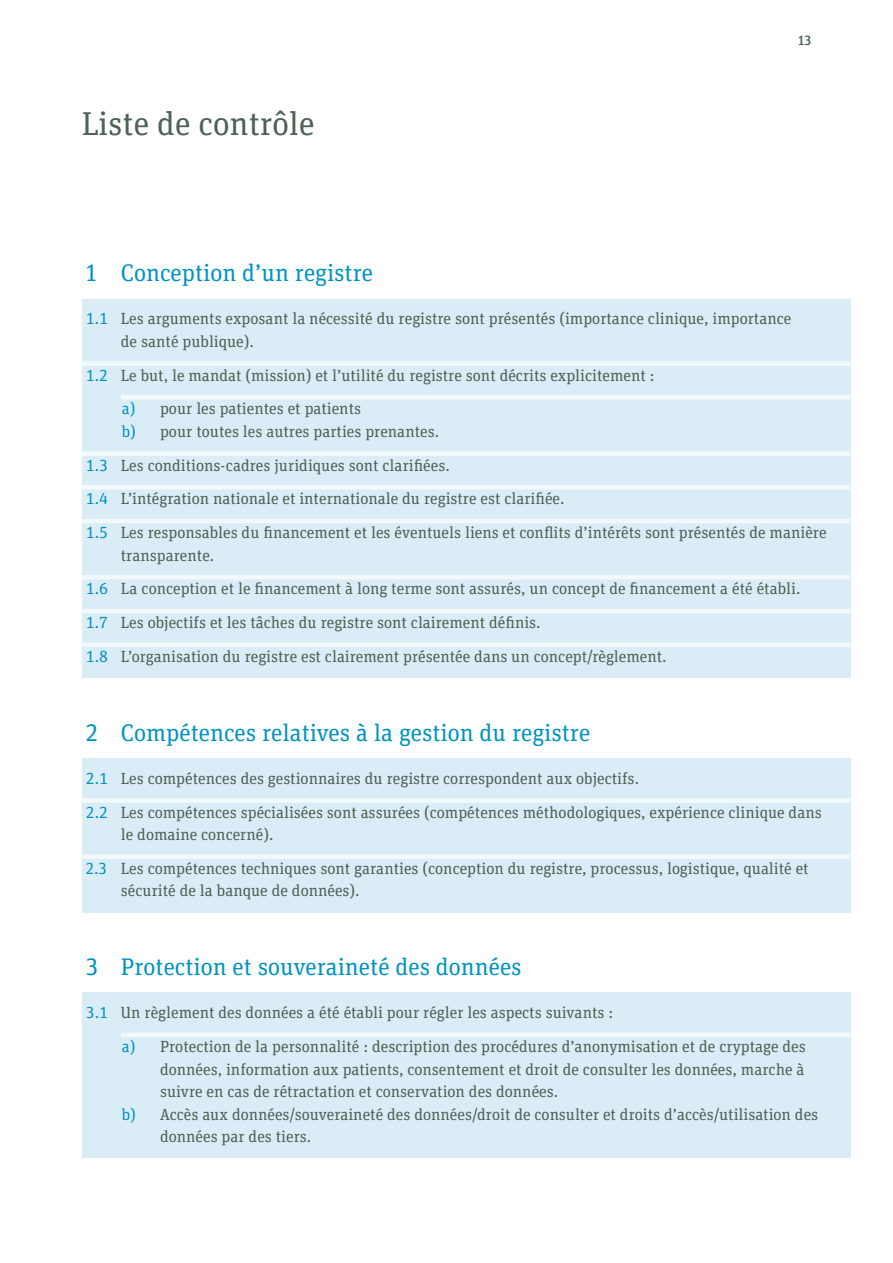
<style>
.page{position:relative;width:893px;height:1263px;background:#fff}
.page>*{position:absolute;margin:0;border:0;box-sizing:border-box;transform-origin:0 0}
.t1{font:33px "Unit Slab OT";color:#4b6254}
.t2{font:24px "Unit Slab OT";color:#0093c1}
.t3{font:16.2px/33.8px "Unit Slab OT";color:#4b6254}
.t4{font:500 13.5px "Unit Slab OT";color:#4b6254}
.s1{color:#0093c1}
</style>
<div class="page">
<div style="left:82px;top:299px;width:768px;height:72px;background:#daecf6"></div>
<div style="left:82px;top:352px;width:768px;height:45px;background:#daecf6"></div>
<div style="left:82px;top:361px;width:768px;height:5px;background:#f2f9fc"></div>
<div style="left:82px;top:386px;width:768px;height:44px;background:#daecf6"></div>
<hr style="left:121px;top:395px;width:729px;height:4px;background:#f2f9fc">
<div style="left:82px;top:408px;width:768px;height:45px;background:#daecf6"></div>
<div style="left:82px;top:442px;width:768px;height:45px;background:#daecf6"></div>
<div style="left:82px;top:451px;width:768px;height:5px;background:#f2f9fc"></div>
<div style="left:82px;top:476px;width:768px;height:44px;background:#daecf6"></div>
<hr style="left:82px;top:485px;width:768px;height:4px;background:#f2f9fc">
<div style="left:82px;top:509px;width:768px;height:68px;background:#daecf6"></div>
<hr style="left:82px;top:519px;width:768px;height:4px;background:#f2f9fc">
<div style="left:82px;top:566px;width:768px;height:44px;background:#daecf6"></div>
<hr style="left:82px;top:575px;width:768px;height:4px;background:#f2f9fc">
<div style="left:82px;top:599px;width:768px;height:45px;background:#daecf6"></div>
<hr style="left:82px;top:609px;width:768px;height:4px;background:#f2f9fc">
<div style="left:82px;top:633px;width:768px;height:45px;background:#daecf6"></div>
<div style="left:82px;top:642px;width:768px;height:5px;background:#f2f9fc"></div>
<div style="left:82px;top:758px;width:768px;height:50px;background:#daecf6"></div>
<div style="left:82px;top:789px;width:768px;height:67px;background:#daecf6"></div>
<div style="left:82px;top:798px;width:768px;height:5px;background:#f2f9fc"></div>
<div style="left:82px;top:845px;width:768px;height:67px;background:#daecf6"></div>
<div style="left:82px;top:854px;width:768px;height:5px;background:#f2f9fc"></div>
<div style="left:82px;top:993px;width:768px;height:50px;background:#daecf6"></div>
<div style="left:82px;top:1023px;width:768px;height:90px;background:#daecf6"></div>
<div style="left:121px;top:1032px;width:729px;height:5px;background:#f2f9fc"></div>
<div style="left:82px;top:1091px;width:768px;height:67px;background:#daecf6"></div>
<h1 class="t1" style="left:82px;top:103px;width:234px">Liste de contrôle</h1>
<p class="t4" style="left:798px;top:32px;width:14px">13</p>
<h2 class="t2" style="left:86px;top:258px;width:289px">1 Conception d’un registre</h2>
<p class="t3" style="left:121px;top:307px;width:672px;line-height:22.5px;text-indent:-35px"><span class="s1">1.1</span> Les arguments exposant la nécessité du registre sont présentés (importance clinique, importance de santé publique).</p>
<p class="t3" style="left:122px;top:358px;width:534px;text-indent:-36px"><span class="s1">1.2</span> Le but, le mandat (mission) et l’utilité du registre sont décrits explicitement : <span class="s1">a)</span> pour les patientes et patients</p>
<p class="t3" style="left:86px;top:414px;width:742px;text-indent:36px"><span class="s1">b)</span> pour toutes les autres parties prenantes.<br><span class="s1">1.3</span> Les conditions-cadres juridiques sont clarifiées.<br><span class="s1">1.4</span> L’intégration nationale et internationale du registre est clarifiée.<br><span class="s1">1.5</span> Les responsables du financement et les éventuels liens et conflits d’intérêts sont présentés de manière</p>
<p class="t3" style="left:86px;top:538px;width:716px;text-indent:35px">transparente.<br><span class="s1">1.6</span> La conception et le financement à long terme sont assurés, un concept de financement a été établi.<br><span class="s1">1.7</span> Les objectifs et les tâches du registre sont clairement définis.<br><span class="s1">1.8</span> L’organisation du registre est clairement présentée dans un concept/règlement.</p>
<h2 class="t2" style="left:86px;top:717px;width:506px">2 Compétences relatives à la gestion du registre</h2>
<p class="t3" style="left:86px;top:761px;width:737px"><span class="s1">2.1</span> Les compétences des gestionnaires du registre correspondent aux objectifs.<br><span class="s1">2.2</span> Les compétences spécialisées sont assurées (compétences méthodologiques, expérience clinique dans</p>
<p class="t3" style="left:86px;top:817px;width:724px;text-indent:35px">le domaine concerné).<br><span class="s1">2.3</span> Les compétences techniques sont garanties (conception du registre, processus, logistique, qualité et</p>
<p class="t3" style="left:121px;top:874px;width:240px">sécurité de la banque de données).</p>
<h2 class="t2" style="left:86px;top:952px;width:437px">3 Protection et souveraineté des données</h2>
<p class="t3" style="left:122px;top:996px;width:685px;text-indent:-36px"><span class="s1">3.1</span> Un règlement des données a été établi pour régler les aspects suivants :<br><span class="s1">a)</span> Protection de la personnalité : description des procédures d’anonymisation et de cryptage des</p>
<p class="t3" style="left:160px;top:1052px;width:646px">données, information aux patients, consentement et droit de consulter les données, marche à</p>
<p class="t3" style="left:160px;top:1074px;width:400px">suivre en cas de rétractation et conservation des données.</p>
<p class="t3" style="left:122px;top:1097px;width:698px"><span class="s1">b)</span> Accès aux données/souveraineté des données/droit de consulter et droits d’accès/utilisation des</p>
<p class="t3" style="left:160px;top:1119px;width:153px">données par des tiers.</p>
</div>
